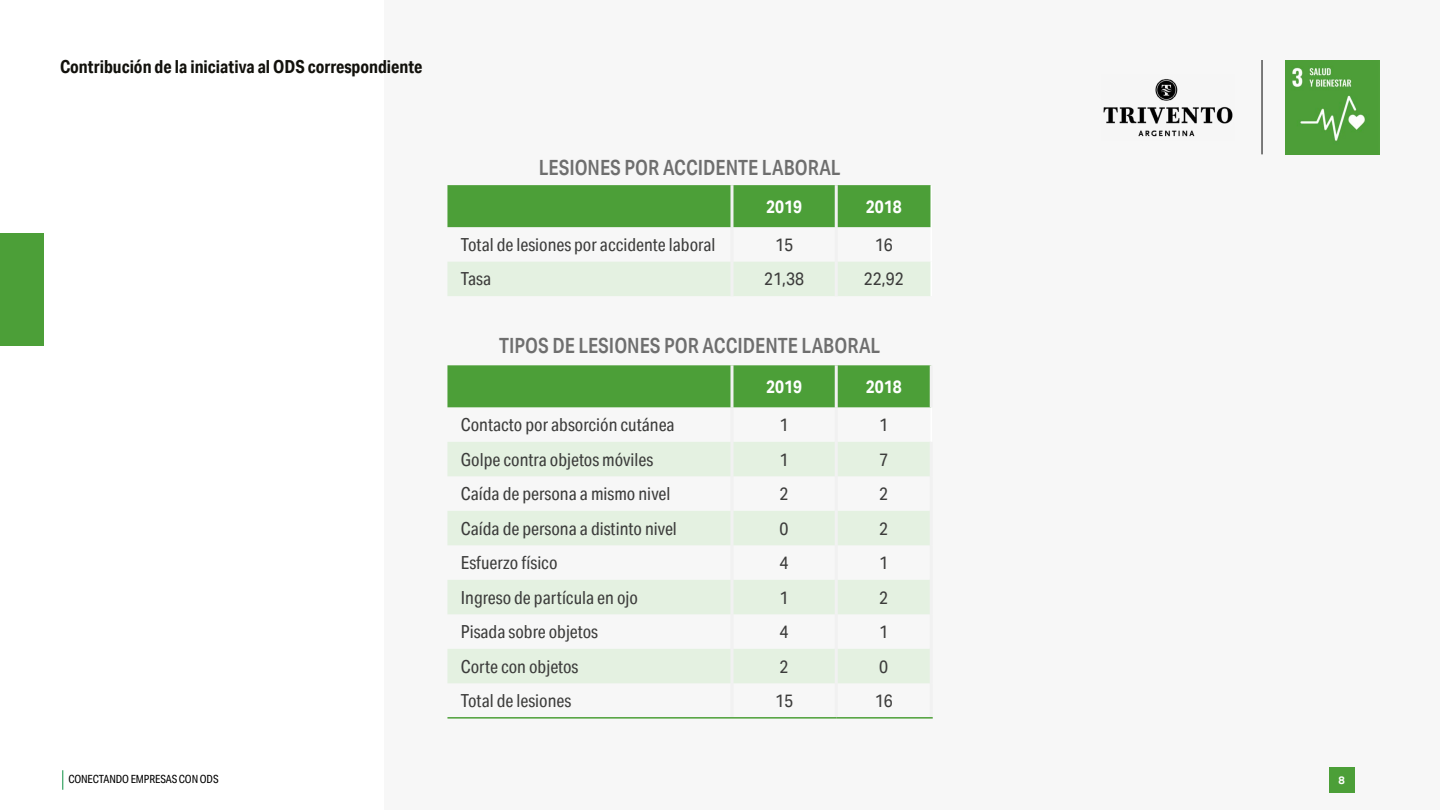
<style>
.page{position:relative;width:1440px;height:810px;background:#fff}
.page>*{position:absolute;margin:0;border:0;box-sizing:border-box;transform-origin:0 0}
.t1{font:500 21px "Aktiv Grotesk Cd";color:#6e6e6e}
.t2{font:18px "Aktiv Grotesk Cd";color:#3c3c3b}
.t3{font:700 18px "Aktiv Grotesk Cd";color:#12110c}
.t4{font:700 18px "Aktiv Grotesk Cd";color:#fff}
.t5{font:11.25px "Aktiv Grotesk Cd";letter-spacing:-.01em;color:#000}
.t6{font:700 10.88px "Aktiv Grotesk";color:#fff}
</style>
<div class="page">
<div style="left:384px;top:0;width:1056px;height:810px;background:#f7f7f7"></div>
<hr style="left:1262px;top:60px;width:1px;height:94px;background:#000">
<img style="left:1285px;top:60px;width:95px;height:95px">
<svg style="left:62px;top:770px;width:1px;height:20px"></svg>
<img style="left:1103px;top:79px;width:130px;height:58px">
<div style="left:1329px;top:767px;width:25px;height:26px;background:#4c9f38"></div>
<div style="left:447px;top:185px;width:484px;height:42px;background:#4c9f38"></div>
<div style="left:447px;top:262px;width:483px;height:34px;background:#e4f1e1"></div>
<hr style="left:931px;top:185px;width:1px;height:42px;background:#fff">
<hr style="left:931px;top:227px;width:1px;height:35px;background:#fff">
<hr style="left:931px;top:262px;width:1px;height:34px;background:#fff">
<hr style="left:731px;top:185px;width:3px;height:42px;background:#f1f1f1">
<hr style="left:731px;top:227px;width:3px;height:35px;background:#f1f1f1">
<hr style="left:731px;top:262px;width:3px;height:34px;background:#f1f1f1">
<hr style="left:835px;top:185px;width:3px;height:42px;background:#f1f1f1">
<hr style="left:835px;top:227px;width:3px;height:35px;background:#f1f1f1">
<hr style="left:835px;top:262px;width:3px;height:34px;background:#f1f1f1">
<div style="left:0;top:233px;width:44px;height:113px;background:#4c9f38"></div>
<div style="left:447px;top:365px;width:483px;height:42px;background:#4c9f38"></div>
<svg style="left:447px;top:442px;width:483px;height:241px;fill:#e4f1e1"></svg>
<hr style="left:931px;top:407px;width:1px;height:35px;background:#fff">
<hr style="left:731px;top:407px;width:3px;height:35px;background:#f1f1f1">
<hr style="left:835px;top:407px;width:3px;height:35px;background:#f1f1f1">
<hr style="left:731px;top:365px;width:3px;height:42px;background:#f1f1f1">
<hr style="left:835px;top:365px;width:3px;height:42px;background:#f1f1f1">
<hr style="left:930px;top:365px;width:3px;height:42px;background:#f1f1f1">
<hr style="left:731px;top:442px;width:3px;height:34px;background:#f1f1f1">
<hr style="left:731px;top:476px;width:3px;height:35px;background:#f1f1f1">
<hr style="left:731px;top:511px;width:3px;height:34px;background:#f1f1f1">
<hr style="left:731px;top:545px;width:3px;height:35px;background:#f1f1f1">
<hr style="left:731px;top:580px;width:3px;height:34px;background:#f1f1f1">
<hr style="left:731px;top:614px;width:3px;height:35px;background:#f1f1f1">
<hr style="left:731px;top:649px;width:3px;height:34px;background:#f1f1f1">
<hr style="left:731px;top:683px;width:3px;height:34px;background:#f1f1f1">
<hr style="left:835px;top:442px;width:3px;height:34px;background:#f1f1f1">
<hr style="left:835px;top:476px;width:3px;height:35px;background:#f1f1f1">
<hr style="left:835px;top:511px;width:3px;height:34px;background:#f1f1f1">
<hr style="left:835px;top:545px;width:3px;height:35px;background:#f1f1f1">
<hr style="left:835px;top:580px;width:3px;height:34px;background:#f1f1f1">
<hr style="left:835px;top:614px;width:3px;height:35px;background:#f1f1f1">
<hr style="left:835px;top:649px;width:3px;height:34px;background:#f1f1f1">
<hr style="left:835px;top:683px;width:3px;height:34px;background:#f1f1f1">
<hr style="left:930px;top:442px;width:3px;height:34px;background:#f1f1f1">
<hr style="left:930px;top:476px;width:3px;height:35px;background:#f1f1f1">
<hr style="left:930px;top:511px;width:3px;height:34px;background:#f1f1f1">
<hr style="left:930px;top:545px;width:3px;height:35px;background:#f1f1f1">
<hr style="left:930px;top:580px;width:3px;height:34px;background:#f1f1f1">
<hr style="left:930px;top:614px;width:3px;height:35px;background:#f1f1f1">
<hr style="left:930px;top:649px;width:3px;height:34px;background:#f1f1f1">
<hr style="left:930px;top:683px;width:3px;height:34px;background:#f1f1f1">
<hr style="left:447px;top:717px;width:285px;height:2px;background:#4c9f38">
<hr style="left:732px;top:717px;width:104px;height:2px;background:#4c9f38">
<hr style="left:836px;top:717px;width:97px;height:2px;background:#4c9f38">
<p class="t3" style="left:60px;top:55px;width:364px">Contribución de la iniciativa al ODS correspondiente</p>
<p class="t1" style="left:539px;top:154px;width:303px">LESIONES POR ACCIDENTE LABORAL</p>
<p class="t4" style="left:766px;top:195px;width:37px">2019</p>
<p class="t4" style="left:866px;top:195px;width:37px">2018</p>
<p class="t2" style="left:461px;top:234px;width:256px">Total de lesiones por accidente laboral</p>
<p class="t2" style="left:775px;top:234px;width:19px">15</p>
<p class="t2" style="left:875px;top:234px;width:19px">16</p>
<p class="t2" style="left:461px;top:268px;width:32px">Tasa</p>
<p class="t2" style="left:764px;top:268px;width:42px">21,38</p>
<p class="t2" style="left:864px;top:268px;width:42px">22,92</p>
<p class="t1" style="left:499px;top:333px;width:383px">TIPOS DE LESIONES POR ACCIDENTE LABORAL</p>
<p class="t4" style="left:766px;top:375px;width:37px">2019</p>
<p class="t4" style="left:866px;top:375px;width:37px">2018</p>
<p class="t2" style="left:461px;top:414px;width:215px">Contacto por absorción cutánea</p>
<p class="t2" style="left:780px;top:414px;width:10px">1</p>
<p class="t2" style="left:879px;top:414px;width:10px">1</p>
<p class="t2" style="left:461px;top:448px;width:194px">Golpe contra objetos móviles</p>
<p class="t2" style="left:780px;top:448px;width:10px">1</p>
<p class="t2" style="left:879px;top:448px;width:10px">7</p>
<p class="t2" style="left:461px;top:483px;width:211px">Caída de persona a mismo nivel</p>
<p class="t2" style="left:780px;top:483px;width:10px">2</p>
<p class="t2" style="left:879px;top:483px;width:10px">2</p>
<p class="t2" style="left:461px;top:517px;width:217px">Caída de persona a distinto nivel</p>
<p class="t2" style="left:780px;top:517px;width:10px">0</p>
<p class="t2" style="left:879px;top:517px;width:10px">2</p>
<p class="t2" style="left:461px;top:552px;width:98px">Esfuerzo físico</p>
<p class="t2" style="left:780px;top:552px;width:10px">4</p>
<p class="t2" style="left:879px;top:552px;width:10px">1</p>
<p class="t2" style="left:461px;top:586px;width:179px">Ingreso de partícula en ojo</p>
<p class="t2" style="left:780px;top:586px;width:10px">1</p>
<p class="t2" style="left:879px;top:586px;width:10px">2</p>
<p class="t2" style="left:461px;top:621px;width:139px">Pisada sobre objetos</p>
<p class="t2" style="left:780px;top:621px;width:10px">4</p>
<p class="t2" style="left:879px;top:621px;width:10px">1</p>
<p class="t2" style="left:461px;top:655px;width:119px">Corte con objetos</p>
<p class="t2" style="left:780px;top:655px;width:10px">2</p>
<p class="t2" style="left:879px;top:655px;width:10px">0</p>
<p class="t2" style="left:461px;top:690px;width:112px">Total de lesiones</p>
<p class="t2" style="left:775px;top:690px;width:19px">15</p>
<p class="t2" style="left:875px;top:690px;width:19px">16</p>
<p class="t5" style="left:68px;top:773px;width:152px">CONECTANDO EMPRESAS CON ODS</p>
<p class="t6" style="left:1338px;top:774px;width:8px">8</p>
</div>
